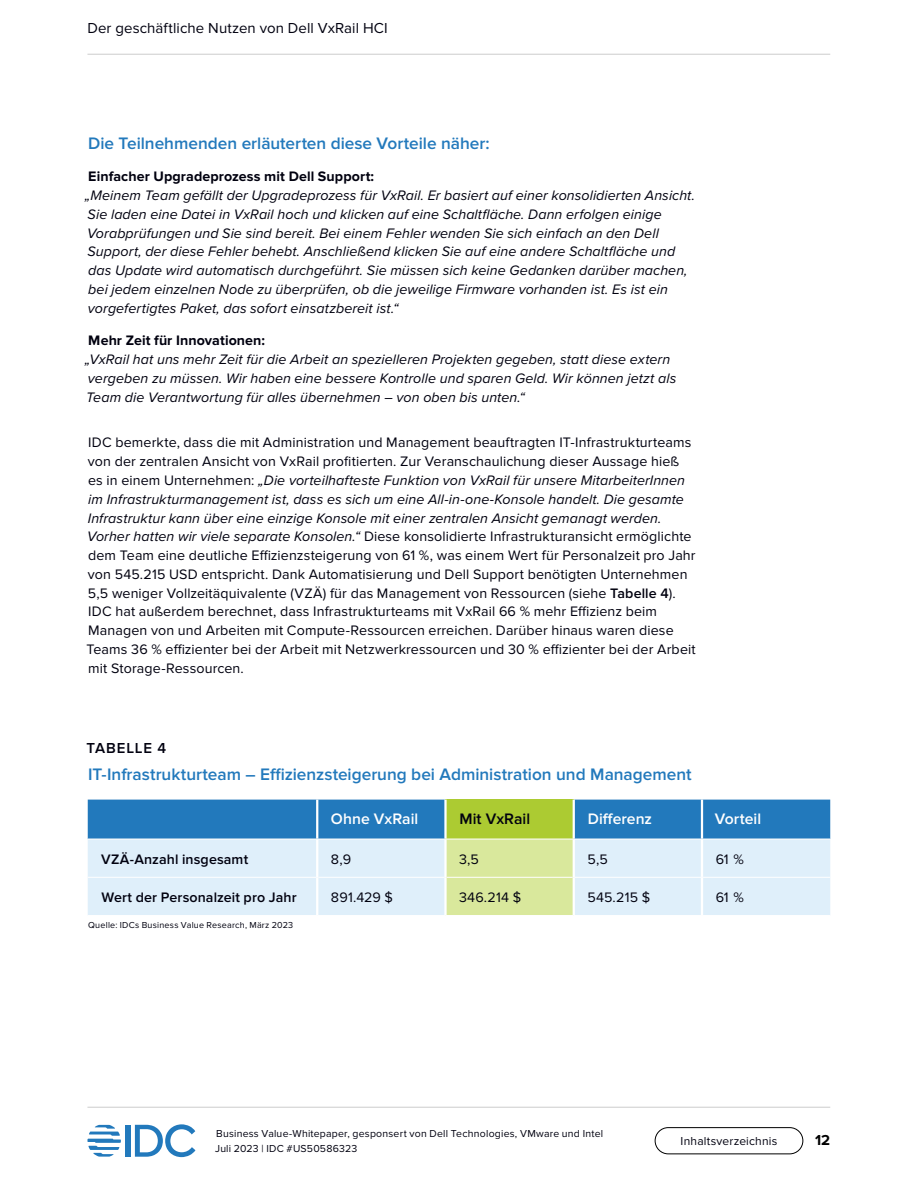
<style>
.page{position:relative;width:918px;height:1188px;background:#fff}
.page>*{position:absolute;margin:0;border:0;box-sizing:border-box;transform-origin:0 0}
.t1{font:600 17.25px "Proxima Nova";color:#2279bc}
.t2{font:600 15.75px "Proxima Nova";color:#fff}
.t3{font:600 15.75px "Proxima Nova";color:#01010f}
.t4{font:15px "Proxima Nova";letter-spacing:.005em;color:#01010f}
.t5{font:600 15px "Proxima Nova";letter-spacing:.055em;color:#01010f}
.t6{font:700 15px "Proxima Nova";color:#000}
.t7{font:14.25px/18.8px "Proxima Nova";letter-spacing:.01em;color:#01010f}
.t8{font:italic 14.25px/18.8px "Proxima Nova";letter-spacing:.005em;color:#01010f}
.t9{font:700 14.25px "Proxima Nova";letter-spacing:.005em;color:#01010f}
.t10{font:600 14.25px "Proxima Nova";letter-spacing:.005em;color:#01010f}
.t11{font:12px "Proxima Nova";letter-spacing:.015em;color:#01010f}
.t12{font:10.5px/15px "Proxima Nova";letter-spacing:.02em;color:#01010f}
.t13{font:9px "Proxima Nova";letter-spacing:.025em;color:#01010f}
.s1{font-style:italic}
.s2{font-weight:600}
</style>
<div class="page">
<div style="left:126px;top:1125px;width:5px;height:32px;background:#2279bc"></div>
<svg style="left:135px;top:1124px;width:60px;height:33px"></svg>
<svg style="left:87px;top:1125px;width:34px;height:32px"></svg>
<div style="left:655px;top:1127px;width:148px;height:27px;border:1px solid #000;border-radius:13px"></div>
<hr style="left:87px;top:54px;width:743px;height:1px;background:#ccc">
<hr style="left:87px;top:1107px;width:743px;height:1px;background:#ccc">
<svg style="left:88px;top:800px;width:742px;height:115px;background:#a6cad2"></svg>
<hr style="left:316px;top:800px;width:2px;height:39px;background:#fff">
<hr style="left:701px;top:800px;width:2px;height:39px;background:#fff">
<hr style="left:701px;top:839px;width:2px;height:38px;background:#fff">
<hr style="left:701px;top:878px;width:2px;height:37px;background:#fff">
<hr style="left:88px;top:877px;width:228px;height:1px;background:#fff">
<hr style="left:318px;top:877px;width:126px;height:1px;background:#fff">
<hr style="left:447px;top:877px;width:126px;height:1px;background:#fff">
<hr style="left:575px;top:877px;width:127px;height:1px;background:#fff">
<hr style="left:702px;top:877px;width:128px;height:1px;background:#fff">
<hr style="left:88px;top:839px;width:229px;height:1px;background:#fff">
<hr style="left:317px;top:839px;width:129px;height:1px;background:#fff">
<hr style="left:574px;top:839px;width:128px;height:1px;background:#fff">
<hr style="left:702px;top:839px;width:128px;height:1px;background:#fff">
<hr style="left:316px;top:839px;width:2px;height:38px;background:#fff">
<hr style="left:316px;top:877px;width:2px;height:38px;background:#fff">
<hr style="left:444px;top:839px;width:3px;height:38px;background:#fff">
<hr style="left:573px;top:839px;width:2px;height:38px;background:#fff">
<hr style="left:444px;top:877px;width:3px;height:38px;background:#fff">
<hr style="left:573px;top:877px;width:2px;height:38px;background:#fff">
<hr style="left:444px;top:800px;width:3px;height:39px;background:#fff">
<hr style="left:573px;top:800px;width:2px;height:39px;background:#fff">
<hr style="left:446px;top:839px;width:128px;height:1px;background:#fff">
<p class="t4" style="left:87px;top:19px;width:302px">Der geschäftliche Nutzen von Dell VxRail HCI</p>
<p class="t1" style="left:88px;top:133px;width:403px">Die Teilnehmenden erläuterten diese Vorteile näher:</p>
<p class="t9" style="left:88px;top:168px;width:287px">Einfacher Upgradeprozess mit Dell Support:</p>
<p class="t8" style="left:85px;top:186px;width:612px">„Meinem Team gefällt der Upgradeprozess für VxRail. Er basiert auf einer konsolidierten Ansicht.<br>Sie laden eine Datei in VxRail hoch und klicken auf eine Schaltfläche. Dann erfolgen einige Vorabprüfungen und Sie sind bereit. Bei einem Fehler wenden Sie sich einfach an den Dell Support, der diese Fehler behebt. Anschließend klicken Sie auf eine andere Schaltfläche und das Update wird automatisch durchgeführt. Sie müssen sich keine Gedanken darüber machen, bei jedem einzelnen Node zu überprüfen, ob die jeweilige Firmware vorhanden ist. Es ist ein vorgefertigtes Paket, das sofort einsatzbereit ist.“</p>
<p class="t9" style="left:88px;top:333px;width:178px">Mehr Zeit für Innovationen:</p>
<p class="t8" style="left:85px;top:350px;width:593px">„VxRail hat uns mehr Zeit für die Arbeit an spezielleren Projekten gegeben, statt diese extern vergeben zu müssen. Wir haben eine bessere Kontrolle und sparen Geld. Wir können jetzt als<br>Team die Verantwortung für alles übernehmen – von oben bis unten.“</p>
<p class="t7" style="left:86px;top:434px;width:611px">IDC bemerkte, dass die mit Administration und Management beauftragten IT-Infrastrukturteams von der zentralen Ansicht von VxRail profitierten. Zur Veranschaulichung dieser Aussage hieß es in einem Unternehmen: <span class="s1">„Die vorteilhafteste Funktion von VxRail für unsere MitarbeiterInnen im Infrastrukturmanagement ist, dass es sich um eine All-in-one-Konsole handelt. Die gesamte Infrastruktur kann über eine einzige Konsole mit einer zentralen Ansicht gemanagt werden.<br>Vorher hatten wir viele separate Konsolen.“</span> Diese konsolidierte Infrastrukturansicht ermöglichte dem Team eine deutliche Effizienzsteigerung von 61 %, was einem Wert für Personalzeit pro Jahr von 545.215 USD entspricht. Dank Automatisierung und Dell Support benötigten Unternehmen 5,5 weniger Vollzeitäquivalente (VZÄ) für das Management von Ressourcen (siehe <span class="s2">Tabelle 4</span>).<br>IDC hat außerdem berechnet, dass Infrastrukturteams mit VxRail 66 % mehr Effizienz beim Managen von und Arbeiten mit Compute-Ressourcen erreichen. Darüber hinaus waren diese Teams 36 % effizienter bei der Arbeit mit Netzwerkressourcen und 30 % effizienter bei der Arbeit mit Storage-Ressourcen.</p>
<p class="t5" style="left:87px;top:740px;width:81px">TABELLE 4</p>
<p class="t1" style="left:88px;top:764px;width:605px">IT-Infrastrukturteam – Effizienzsteigerung bei Administration und Management</p>
<p class="t2" style="left:331px;top:810px;width:89px">Ohne VxRail</p>
<p class="t3" style="left:459px;top:810px;width:72px">Mit VxRail</p>
<p class="t2" style="left:588px;top:810px;width:66px">Differenz</p>
<p class="t2" style="left:715px;top:810px;width:48px">Vorteil</p>
<p class="t10" style="left:101px;top:851px;width:149px">VZÄ-Anzahl insgesamt</p>
<p class="t7" style="left:331px;top:850px;width:22px">8,9</p>
<p class="t7" style="left:459px;top:850px;width:21px">3,5</p>
<p class="t7" style="left:587px;top:850px;width:22px">5,5</p>
<p class="t7" style="left:716px;top:850px;width:30px">61 %</p>
<p class="t10" style="left:101px;top:889px;width:197px">Wert der Personalzeit pro Jahr</p>
<p class="t7" style="left:331px;top:888px;width:63px">891.429 $</p>
<p class="t7" style="left:459px;top:888px;width:64px">346.214 $</p>
<p class="t7" style="left:587px;top:888px;width:64px">545.215 $</p>
<p class="t7" style="left:716px;top:888px;width:30px">61 %</p>
<p class="t13" style="left:88px;top:919px;width:207px">Quelle: IDCs Business Value Research, März 2023</p>
<p class="t12" style="left:215px;top:1127px;width:390px">Business Value-Whitepaper, gesponsert von Dell Technologies, VMware und Intel<br>Juli 2023 | IDC #US50586323</p>
<p class="t11" style="left:681px;top:1134px;width:98px">Inhaltsverzeichnis</p>
<p class="t6" style="left:815px;top:1132px;width:17px">12</p>
</div>
